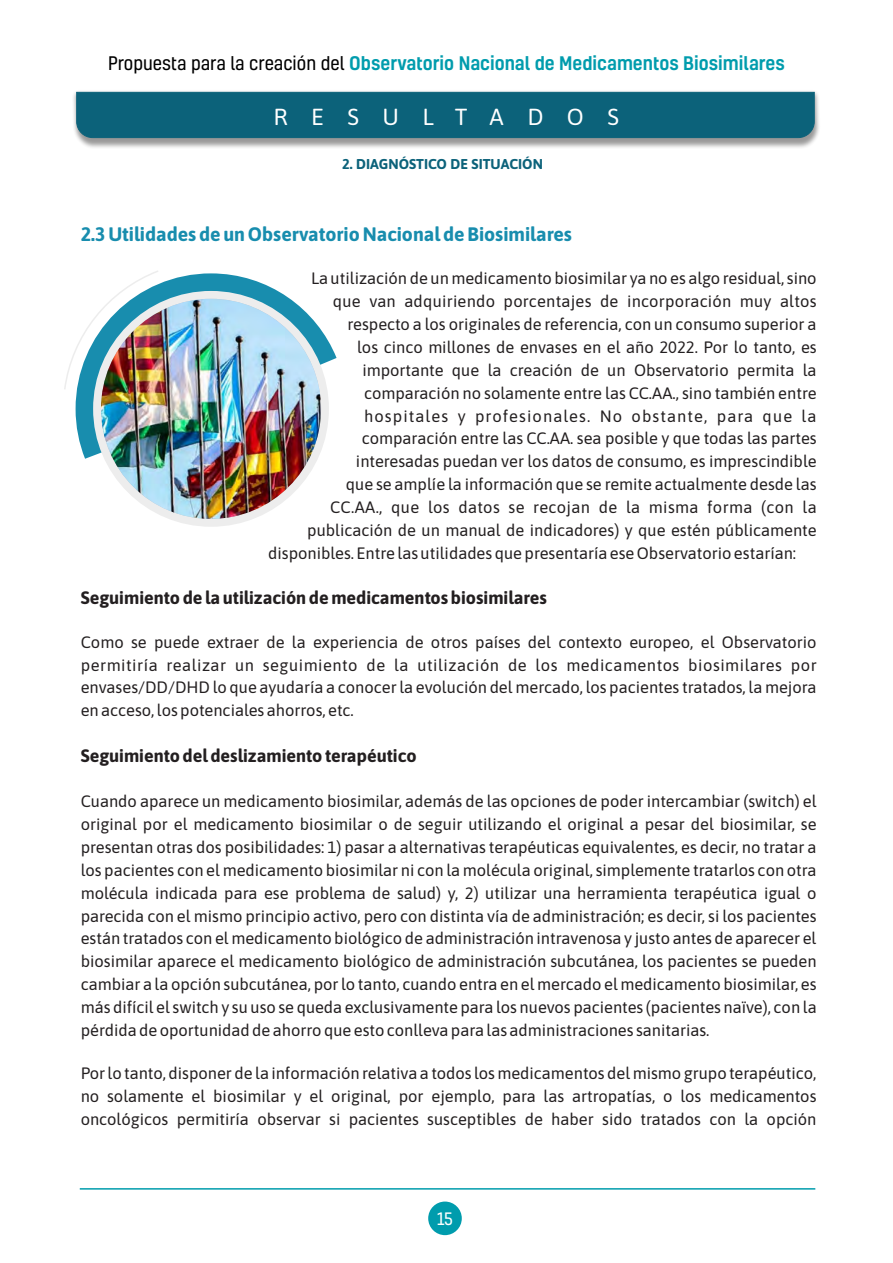
<style>
.page{position:relative;width:893px;height:1263px;background:#fff}
.page>*{position:absolute;margin:0;border:0;box-sizing:border-box;transform-origin:0 0}
.t1{font:23.25px "Asap";letter-spacing:1.01em;color:#fff}
.t2{font:700 19.5px "Asap";color:#188dae}
.t3{font:700 18px "Asap";color:#231f20}
.t4{font:500 18px "Kelson";color:#009cad}
.t5{font:16.5px/22.8px "Asap";color:#231f20;text-align:justify}
.t6{font:16.5px "Asap";letter-spacing:.02em;color:#231f20}
.t7{font:16.5px "Asap";letter-spacing:.065em;color:#231f20}
.t8{font:16.5px "Kelson";color:#fff}
.t9{font:700 14.25px "Asap";color:#0c627a}
.s1{font-weight:400;color:#000}
</style>
<div class="page">
<div style="left:428px;top:1201px;width:34px;height:34px;background:#009cad;border-radius:50%"></div>
<hr style="left:80px;top:1188px;width:735px;height:1px;background:#009cad">
<svg style="left:73px;top:92px;width:746px;height:56px;background:#bbb"></svg>
<div style="left:76px;top:91px;width:739px;height:47px;background:#0c627a"></div>
<svg style="left:75px;top:273px;width:262px;height:186px"></svg>
<div style="left:93px;top:291px;width:236px;height:236px;background:#ededed;border-radius:50%"></div>
<img style="left:101px;top:299px;width:220px;height:220px;border-radius:50%">
<img style="left:64px;top:271px;width:96px;height:120px">
<p class="t4" style="left:108px;top:56px;width:678px"><span class="s1">Propuesta para la creación del</span> Observatorio Nacional de Medicamentos Biosimilares</p>
<h1 class="t1" style="left:274px;top:103px;width:347px">RESULTADOS</h1>
<p class="t9" style="left:342px;top:156px;width:202px">2. DIAGNÓSTICO DE SITUACIÓN</p>
<p class="t2" style="left:81px;top:223px;width:493px">2.3 Utilidades de un Observatorio Nacional de Biosimilares</p>
<p class="t5" style="left:311px;top:267px;width:507px">La utilización de un medicamento biosimilar ya no es algo residual, sino</p>
<p class="t5" style="left:333px;top:290px;width:485px">que van adquiriendo porcentajes de incorporación muy altos</p>
<p class="t5" style="left:348px;top:313px;width:471px">respecto a los originales de referencia, con un consumo superior a</p>
<p class="t5" style="left:357px;top:336px;width:461px">los cinco millones de envases en el año 2022. Por lo tanto, es</p>
<p class="t5" style="left:362px;top:358px;width:456px">importante que la creación de un Observatorio permita la</p>
<p class="t5" style="left:364px;top:381px;width:454px">comparación no solamente entre las CC.AA., sino también entre</p>
<p class="t7" style="left:364px;top:406px;width:454px">hospitales y profesionales. No obstante, para que la</p>
<p class="t5" style="left:362px;top:427px;width:456px">comparación entre las CC.AA. sea posible y que todas las partes</p>
<p class="t5" style="left:356px;top:450px;width:462px">interesadas puedan ver los datos de consumo, es imprescindible</p>
<p class="t5" style="left:346px;top:473px;width:472px">que se amplíe la información que se remite actualmente desde las</p>
<p class="t6" style="left:330px;top:497px;width:488px">CC.AA., que los datos se recojan de la misma forma (con la</p>
<p class="t5" style="left:307px;top:518px;width:511px">publicación de un manual de indicadores) y que estén públicamente</p>
<p class="t5" style="left:268px;top:541px;width:529px">disponibles. Entre las utilidades que presentaría ese Observatorio estarían:</p>
<p class="t3" style="left:81px;top:587px;width:468px">Seguimiento de la utilización de medicamentos biosimilares</p>
<p class="t5" style="left:81px;top:630px;width:738px">Como se puede extraer de la experiencia de otros países del contexto europeo, el Observatorio permitiría realizar un seguimiento de la utilización de los medicamentos biosimilares por envases/DD/DHD lo que ayudaría a conocer la evolución del mercado, los pacientes tratados, la mejora en acceso, los potenciales ahorros, etc.</p>
<p class="t3" style="left:81px;top:745px;width:337px">Seguimiento del deslizamiento terapéutico</p>
<p class="t5" style="left:81px;top:790px;width:737px">Cuando aparece un medicamento biosimilar, además de las opciones de poder intercambiar (switch) el original por el medicamento biosimilar o de seguir utilizando el original a pesar del biosimilar, se presentan otras dos posibilidades: 1) pasar a alternativas terapéuticas equivalentes, es decir, no tratar a los pacientes con el medicamento biosimilar ni con la molécula original, simplemente tratarlos con otra molécula indicada para ese problema de salud) y, 2) utilizar una herramienta terapéutica igual o parecida con el mismo principio activo, pero con distinta vía de administración; es decir, si los pacientes están tratados con el medicamento biológico de administración intravenosa y justo antes de aparecer el biosimilar aparece el medicamento biológico de administración subcutánea, los pacientes se pueden cambiar a la opción subcutánea, por lo tanto, cuando entra en el mercado el medicamento biosimilar, es más difícil el switch y su uso se queda exclusivamente para los nuevos pacientes (pacientes naïve), con la pérdida de oportunidad de ahorro que esto conlleva para las administraciones sanitarias.</p>
<p class="t5" style="left:81px;top:1062px;width:737px">Por lo tanto, disponer de la información relativa a todos los medicamentos del mismo grupo terapéutico, no solamente el biosimilar y el original, por ejemplo, para las artropatías, o los medicamentos oncológicos permitiría observar si pacientes susceptibles de haber sido tratados con la opción</p>
<p class="t8" style="left:437px;top:1212px;width:17px">15</p>
</div>
